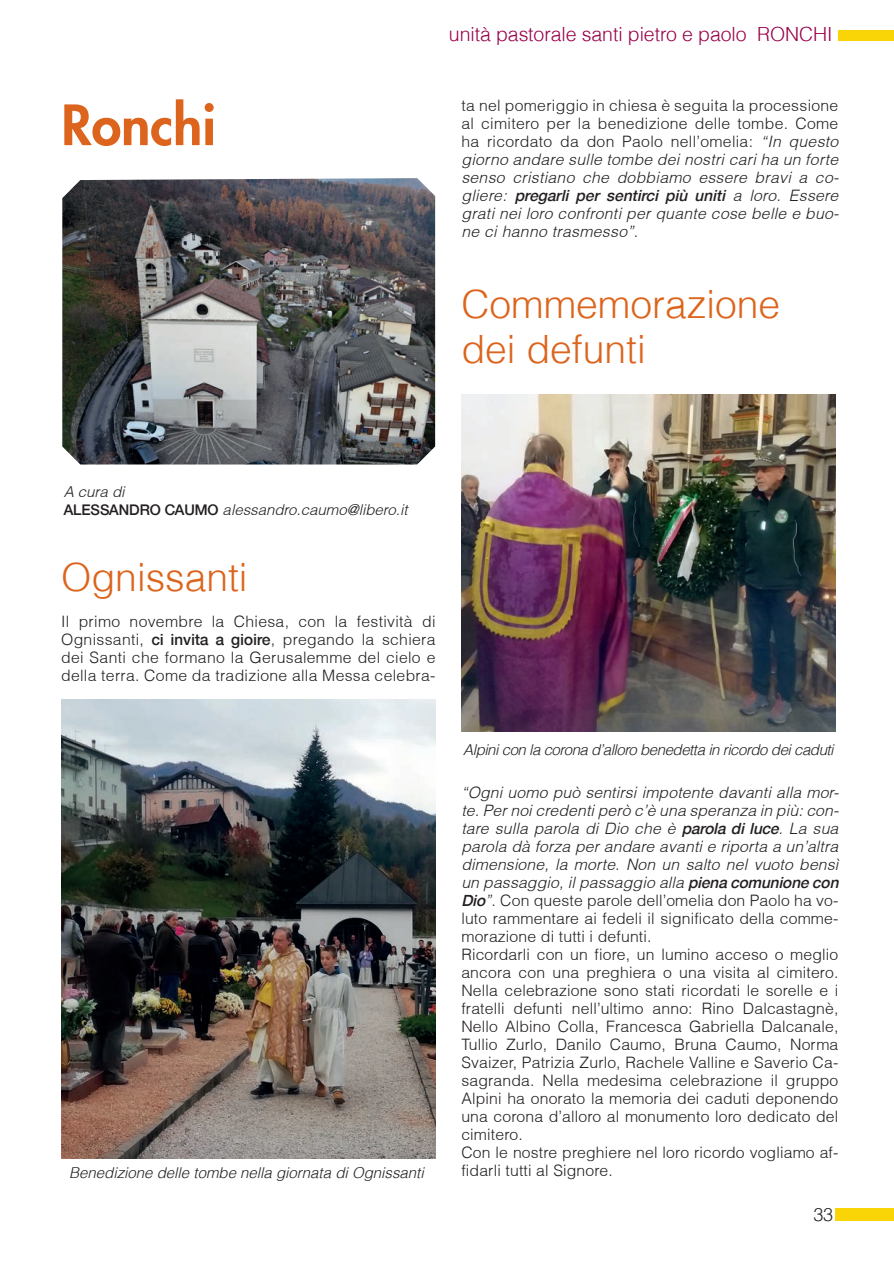
<style>
.page{position:relative;width:894px;height:1262px;background:#fff}
.page>*{position:absolute;margin:0;border:0;box-sizing:border-box;transform-origin:0 0}
.t1{font:800 54px "Futura LT";color:#dc641c}
.t2{font:300 39px "Helv";color:#dc641c}
.t3{font:300 19.5px "Helv";letter-spacing:-.005em;color:#98014b}
.t4{font:300 18px "Helv";color:#231f20}
.t5{font:italic 300 15.75px/18px "Helvetica";color:#231f20}
.t6{font:300 15.75px/18px "Helvetica";letter-spacing:.01em;color:#231f20;text-align:justify}
.t7{font:italic 300 15px "Helv";color:#231f20}
.t8{font:italic 300 15px "Helvetica";color:#231f20}
.s1{font-style:normal}
.s2{font-weight:500}
.s3{font-weight:500;font-style:normal}
</style>
<div class="page">
<div style="left:835px;top:1208px;width:58px;height:13px;background:#f9d508"></div>
<div style="left:838px;top:30px;width:55px;height:10px;background:#f9d508"></div>
<img style="left:62px;top:178px;width:373px;height:286px">
<img style="left:61px;top:699px;width:375px;height:459px">
<img style="left:461px;top:394px;width:374px;height:338px">
<p class="t1" style="left:61px;top:89px;width:156px">Ronchi</p>
<p class="t3" style="left:449px;top:22px;width:385px">unità pastorale santi pietro e paolo RONCHI</p>
<p class="t5" style="left:461px;top:96px;width:382px"><span class="s1">ta nel pomeriggio in chiesa è seguita la processione al cimitero per la benedizione delle tombe. Come ha ricordato da don Paolo nell’omelia:</span> “In questo giorno andare sulle tombe deinostricariha un forte senso cristiano che dobbiamo essere bravi a co&shy;gliere: <span class="s2">pregarli per sentirci più uniti</span> a loro. Essere gratineiloro confrontiperquante cose belle e buo&shy;ne cihanno trasmesso”<span class="s1">.</span></p>
<p class="t2" style="left:461px;top:280px;width:320px">Commemorazione</p>
<p class="t2" style="left:461px;top:325px;width:186px">dei defunti</p>
<p class="t8" style="left:64px;top:482px;width:62px">A cura di</p>
<p class="t8" style="left:64px;top:500px;width:345px"><span class="s3">ALESSANDRO CAUMO</span> alessandro.caumo@libero.it</p>
<p class="t2" style="left:61px;top:553px;width:188px">Ognissanti</p>
<p class="t6" style="left:61px;top:612px;width:376px">Il primo novembre la Chiesa, con la festività di Ognissanti, <span class="s2">ci invita a gioire</span>, pregando la schiera dei Santi che formano la Gerusalemme del cielo e della terra. Come da tradizione alla Messa celebra-</p>
<p class="t7" style="left:463px;top:740px;width:375px">Alpinicon la corona d’alloro benedetta in ricordo deicaduti</p>
<p class="t5" style="left:461px;top:783px;width:382px">“Ogni uomo può sentirsi impotente davanti alla mor&shy;te.Pernoicredentiperò c’è una speranza in più:con&shy;tare sulla parola di Dio che è <span class="s2">parola di luce</span>. La sua parola dà forza perandare avantie riporta a un’altra dimensione, la morte. Non un salto nel vuoto bensì un passaggio,ilpassaggio alla <span class="s2">piena comunione con Dio</span>”<span class="s1">. Con queste parole dell’omelia don Paolo ha vo&shy;luto rammentare ai fedeli il significato della comme&shy;morazione di tutti i defunti.</span></p>
<p class="t6" style="left:461px;top:945px;width:378px">Ricordarli con un fiore, un lumino acceso o meglio ancora con una preghiera o una visita al cimitero.<br>Nella celebrazione sono stati ricordati le sorelle e i fratelli defunti nell’ultimo anno: Rino Dalcastagnè, Nello Albino Colla, Francesca Gabriella Dalcanale, Tullio Zurlo, Danilo Caumo, Bruna Caumo, Norma Svaizer, Patrizia Zurlo, Rachele Valline e Saverio Ca&shy;sagranda. Nella medesima celebrazione il gruppo Alpini ha onorato la memoria dei caduti deponendo una corona d’alloro al monumento loro dedicato del cimitero.</p>
<p class="t6" style="left:461px;top:1143px;width:378px">Con le nostre preghiere nel loro ricordo vogliamo af-</p>
<p class="t7" style="left:69px;top:1163px;width:360px">Benedizione delle tombe nella giornata diOgnissanti</p>
<p class="t6" style="left:461px;top:1161px;width:153px">fidarli tutti al Signore.</p>
<p class="t4" style="left:813px;top:1203px;width:21px">33</p>
</div>
